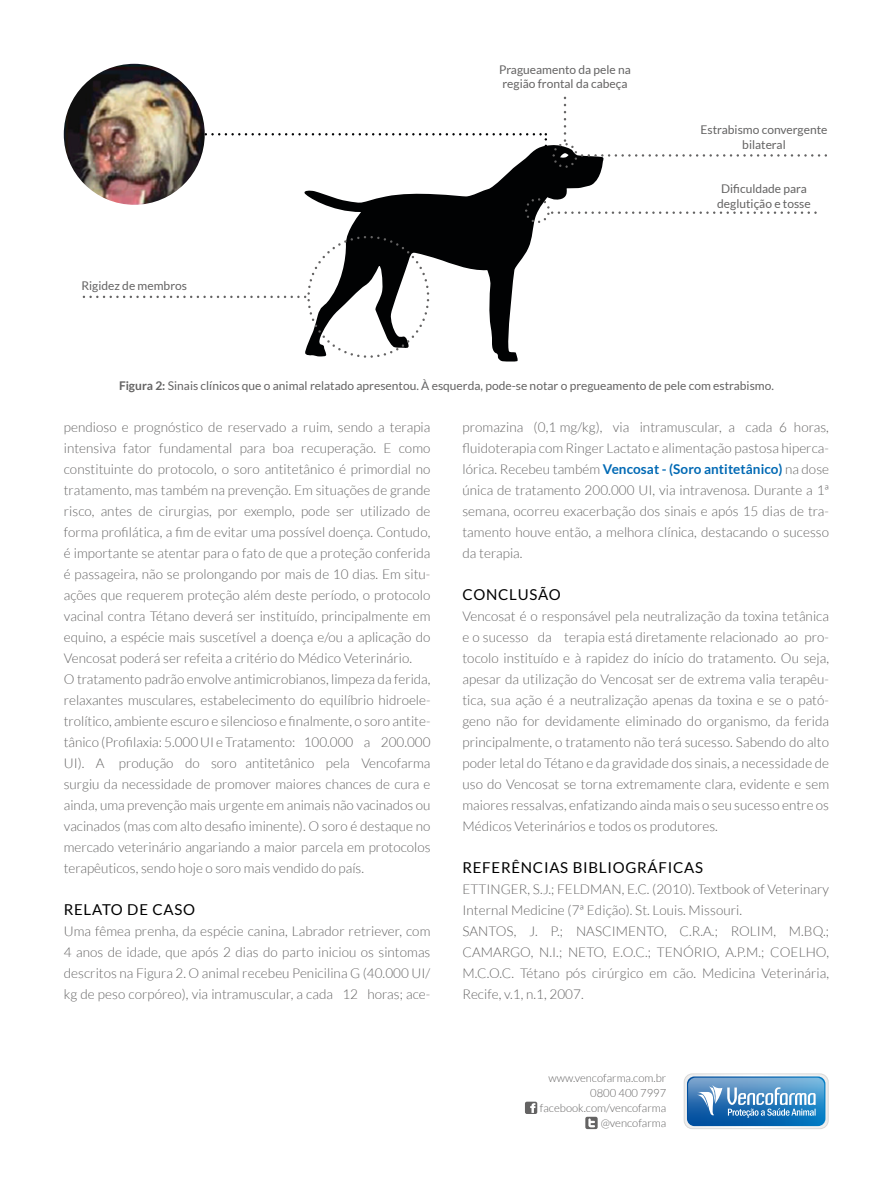
<style>
.page{position:relative;width:893px;height:1191px;background:#fff}
.page>*{position:absolute;margin:0;border:0;box-sizing:border-box;transform-origin:0 0}
.t1{font:15px "Lato";letter-spacing:.05em;color:#000}
.t2{font:300 13.5px/21px "Lato";letter-spacing:.005em;color:#646363;text-align:justify}
.t3{font:12px/14.4px "Lato";color:#646363;text-align:center}
.t4{font:300 11.25px/15px "Lato";color:#646363;text-align:right}
.s1{font-weight:700}
.s2{font-weight:700;color:#0069b4}
</style>
<div class="page">
<svg style="left:684px;top:1073px;width:144px;height:55px;background:#679ecb"></svg>
<svg style="left:525px;top:1101px;width:12px;height:13px"></svg>
<svg style="left:585px;top:1116px;width:13px;height:13px"></svg>
<svg style="left:304px;top:168px;width:298px;height:193px"></svg>
<img style="left:64px;top:64px;width:141px;height:141px;border-radius:70px">
<svg style="left:198px;top:97px;width:629px;height:71px"></svg>
<svg style="left:83px;top:236px;width:346px;height:122px"></svg>
<svg style="left:525px;top:198px;width:292px;height:25px"></svg>
<p class="t3" style="left:81px;top:278px;width:107px">Rigidez de membros</p>
<p class="t3" style="left:499px;top:62px;width:133px;text-align:left">Pragueamento da pele na região frontal da cabeça</p>
<p class="t3" style="left:700px;top:123px;width:128px">Estrabismo convergente bilateral</p>
<p class="t3" style="left:717px;top:182px;width:95px">Dificuldade para deglutição e tosse</p>
<p class="t3" style="left:119px;top:378px;width:656px"><span class="s1">Figura 2:</span> Sinais clínicos que o animal relatado apresentou. À esquerda, pode-se notar o pregueamento de pele com estrabismo.</p>
<p class="t2" style="left:64px;top:417px;width:368px;text-align:left">pendioso e prognóstico de reservado a ruim, sendo a terapia intensiva fator fundamental para boa recuperação. E como constituinte do protocolo, o soro antitetânico é primordial no tratamento, mas também na prevenção. Em situações de grande risco, antes de cirurgias, por exemplo, pode ser utilizado de forma profilática, a fim de evitar uma possível doença. Contudo, é importante se atentar para o fato de que a proteção conferida é passageira, não se prolongando por mais de 10 dias. Em situ&shy;ações que requerem proteção além deste período, o protocolo vacinal contra Tétano deverá ser instituído, principalmente em equino, a espécie mais suscetível a doença e/ou a aplicação do Vencosat poderá ser refeita a critério do Médico Veterinário.<br>O tratamento padrão envolve antimicrobianos, limpeza da ferida, relaxantes musculares, estabelecimento do equilíbrio hidroele&shy;trolítico, ambiente escuro e silencioso e finalmente, o soro antite&shy;tânico (Profilaxia: 5.000 UI e Tratamento: 100.000 a 200.000<br>UI). A produção do soro antitetânico pela Vencofarma surgiu da necessidade de promover maiores chances de cura e ainda, uma prevenção mais urgente em animais não vacinados ou vacinados (mas com alto desafio iminente). O soro é destaque no mercado veterinário angariando a maior parcela em protocolos terapêuticos, sendo hoje o soro mais vendido do país.</p>
<p class="t1" style="left:64px;top:901px;width:133px">RELATO DE CASO</p>
<p class="t2" style="left:64px;top:921px;width:368px">Uma fêmea prenha, da espécie canina, Labrador retriever, com 4 anos de idade, que após 2 dias do parto iniciou os sintomas descritos na Figura 2. O animal recebeu Penicilina G (40.000 UI/ kg de peso corpóreo), via intramuscular, a cada 12 horas; ace-</p>
<p class="t2" style="left:462px;top:417px;width:368px">promazina (0,1 mg/kg), via intramuscular, a cada 6 horas, fluidoterapia com Ringer Lactato e alimentação pastosa hiperca&shy;lórica. Recebeu também <span class="s2">Vencosat - (Soro antitetânico)</span> na dose única de tratamento 200.000 UI, via intravenosa. Durante a 1ª semana, ocorreu exacerbação dos sinais e após 15 dias de tra&shy;tamento houve então, a melhora clínica, destacando o sucesso da terapia.</p>
<p class="t1" style="left:462px;top:586px;width:100px">CONCLUSÃO</p>
<p class="t2" style="left:462px;top:606px;width:368px">Vencosat é o responsável pela neutralização da toxina tetânica e o sucesso da terapia está diretamente relacionado ao pro&shy;tocolo instituído e à rapidez do início do tratamento. Ou seja, apesar da utilização do Vencosat ser de extrema valia terapêu&shy;tica, sua ação é a neutralização apenas da toxina e se o pató&shy;geno não for devidamente eliminado do organismo, da ferida principalmente, o tratamento não terá sucesso. Sabendo do alto poder letal do Tétano e da gravidade dos sinais, a necessidade de uso do Vencosat se torna extremamente clara, evidente e sem maiores ressalvas, enfatizando ainda mais o seu sucesso entre os Médicos Veterinários e todos os produtores.</p>
<p class="t1" style="left:462px;top:859px;width:242px">REFERÊNCIAS BIBLIOGRÁFICAS</p>
<p class="t2" style="left:462px;top:879px;width:368px;text-align:left">ETTINGER, S.J.; FELDMAN, E.C. (2010). Textbook of Veterinary Internal Medicine (7ª Edição). St. Louis. Missouri.<br>SANTOS, J. P.; NASCIMENTO, C.R.A.; ROLIM, M.BQ.; CAMARGO, N.I.; NETO, E.O.C.; TENÓRIO, A.P.M.; COELHO, M.C.O.C. Tétano pós cirúrgico em cão. Medicina Veterinária, Recife, v.1, n.1, 2007.</p>
<p class="t4" style="left:540px;top:1070px;width:128px">www.vencofarma.com.br<br>0800 400 7997 facebook.com/vencofarma @vencofarma</p>
</div>
